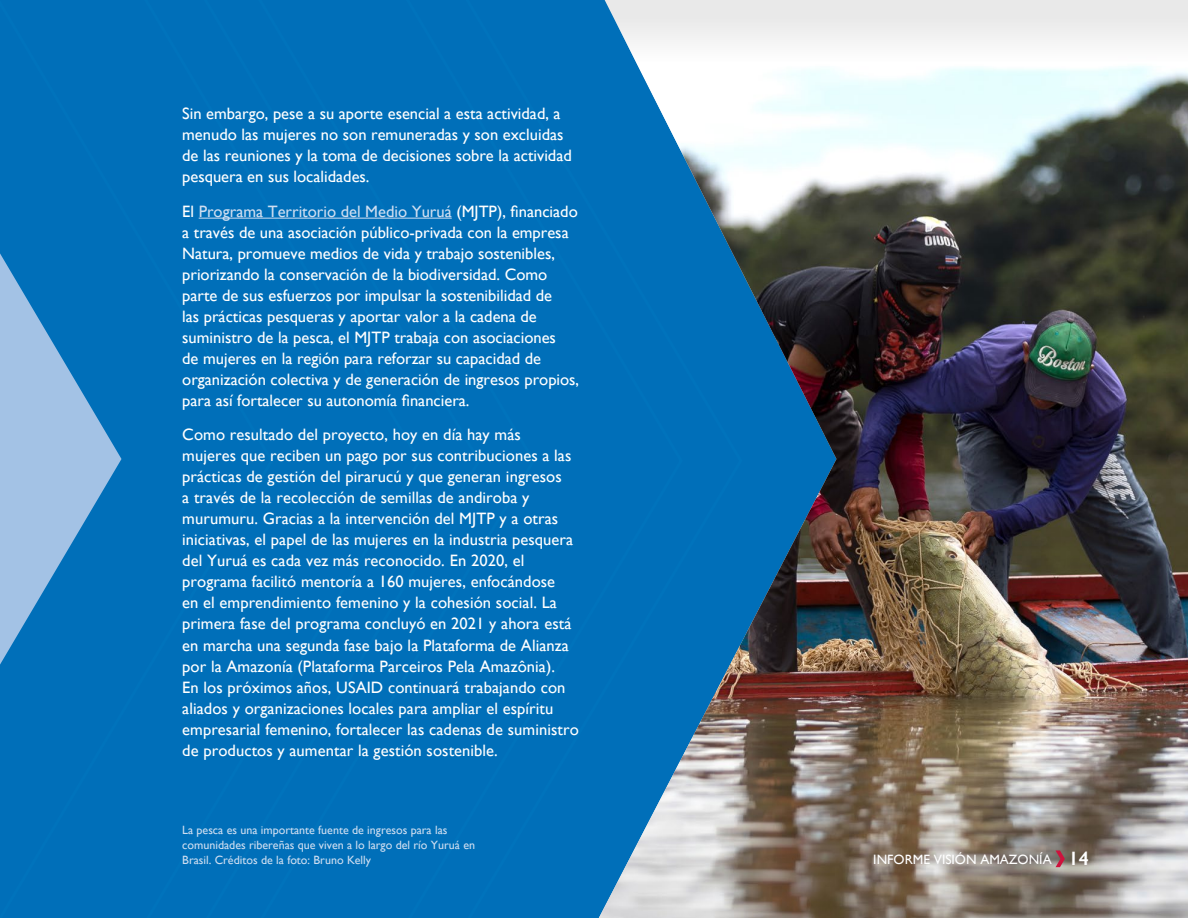
<style>
.page{position:relative;width:1188px;height:918px;background:#fff}
.page>*{position:absolute;margin:0;border:0;box-sizing:border-box;transform-origin:0 0}
.t1{font:16.5px/21px "Gill Sans";letter-spacing:.005em;color:#fff}
.t2{font:13.5px "Gill Sans";color:#fff}
.t3{font:12px/15px "Gill Sans";color:#cfdef1}
.s1{color:#cfdef1}
.s2{font-weight:600;font-size:19.5px}
</style>
<div class="page">
<div style="left:0;top:0;width:599px;height:918px;background:#006fb9"></div>
<svg style="left:0;top:253px;width:122px;height:412px"></svg>
<hr style="left:199px;top:218px;width:253px;height:1px;background:#cfdef1">
<img style="left:599px;top:18px;width:589px;height:900px">
<svg style="left:1056px;top:850px;width:9px;height:17px"></svg>
<p class="t1" style="left:182px;top:103px;width:391px">Sin embargo, pese a su aporte esencial a esta actividad, a menudo las mujeres no son remuneradas y son excluidas de las reuniones y la toma de decisiones sobre la actividad pesquera en sus localidades.</p>
<p class="t1" style="left:182px;top:201px;width:399px">El <span class="s1">Programa Territorio del Medio Yuruá</span> (MJTP), financiado a través de una asociación público-privada con la empresa Natura, promueve medios de vida y trabajo sostenibles, priorizando la conservación de la biodiversidad. Como parte de sus esfuerzos por impulsar la sostenibilidad de<br>las prácticas pesqueras y aportar valor a la cadena de suministro de la pesca, el MJTP trabaja con asociaciones<br>de mujeres en la región para reforzar su capacidad de organización colectiva y de generación de ingresos propios, para así fortalecer su autonomía financiera.</p>
<p class="t1" style="left:182px;top:424px;width:398px">Como resultado del proyecto, hoy en día hay más mujeres que reciben un pago por sus contribuciones a las prácticas de gestión del pirarucú y que generan ingresos<br>a través de la recolección de semillas de andiroba y murumuru. Gracias a la intervención del MJTP y a otras iniciativas, el papel de las mujeres en la industria pesquera del Yuruá es cada vez más reconocido. En 2020, el programa facilitó mentoría a 160 mujeres, enfocándose<br>en el emprendimiento femenino y la cohesión social. La primera fase del programa concluyó en 2021 y ahora está en marcha una segunda fase bajo la Plataforma de Alianza por la Amazonía (Plataforma Parceiros Pela Amazônia).<br>En los próximos años, USAID continuará trabajando con aliados y organizaciones locales para ampliar el espíritu empresarial femenino, fortalecer las cadenas de suministro de productos y aumentar la gestión sostenible.</p>
<p class="t3" style="left:182px;top:822px;width:294px">La pesca es una importante fuente de ingresos para las comunidades ribereñas que viven a lo largo del río Yuruá en<br>Brasil. Créditos de la foto: Bruno Kelly</p>
<p class="t2" style="left:873px;top:851px;width:217px">INFORME VISIÓN AMAZONÍA <span class="s2">14</span></p>
</div>
